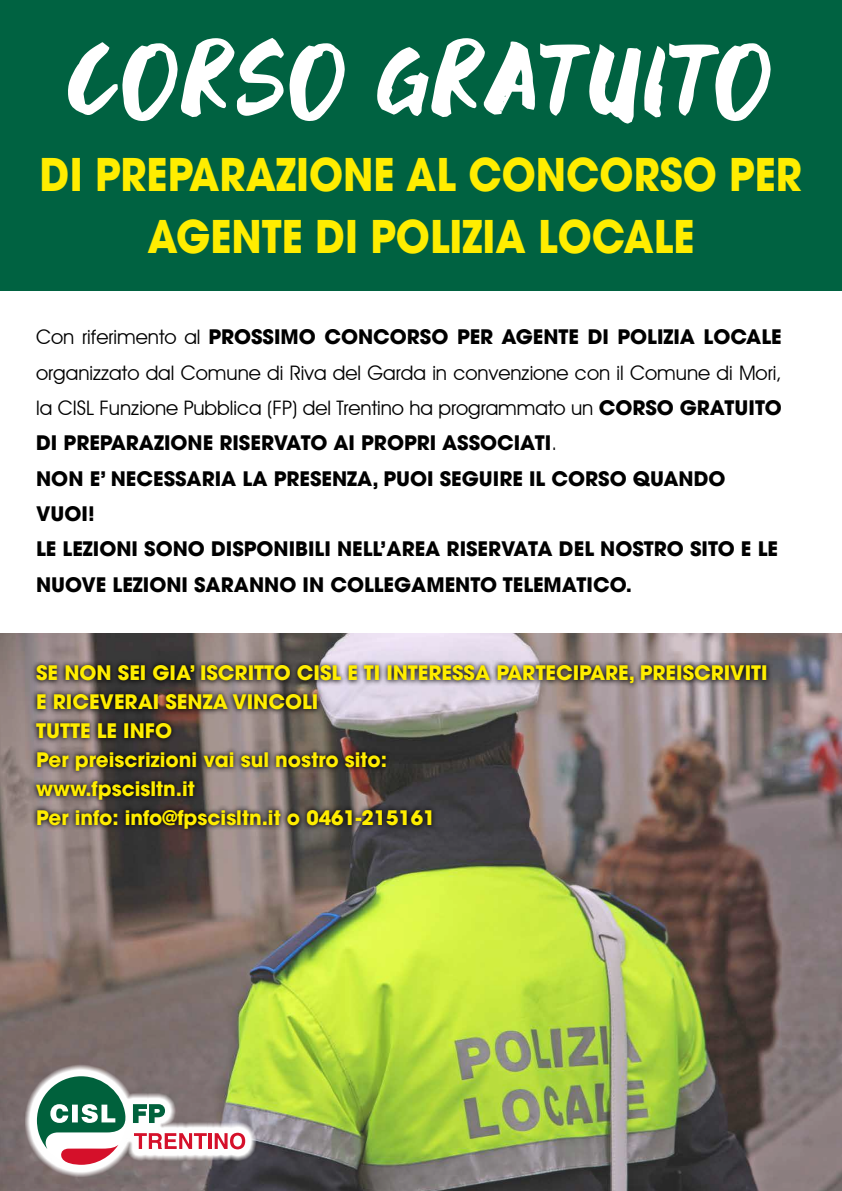
<style>
.page{position:relative;width:842px;height:1191px;background:#fff}
.page>*{position:absolute;margin:0;border:0;box-sizing:border-box;transform-origin:0 0}
.t1{font:100px "Black Space";color:#fff;scale:1.11 1}
.t2{font:700 45px/62px "Avant Garde LT";color:#ffed00;text-align:center;scale:.89 1}
.t3{font:700 20px/35.3px "Avant Garde LT";color:#000}
.t4{font:700 20px/28.8px "Avant Garde LT";color:#ffed00}
.t5{font:20px/35.3px "Avant Garde IT Cby BT";color:#000}
.s1{font-family:"Avant Garde IT Cby BT";font-weight:400}
.s2{font-family:"Avant Garde LT";font-weight:700}
</style>
<div class="page">
<img style="left:0;top:634px;width:842px;height:557px">
<div style="left:0;top:0;width:842px;height:291px;background:#006241"></div>
<svg style="left:30px;top:659px;width:742px;height:175px;background:#6c6362"></svg>
<svg style="left:25px;top:1064px;width:232px;height:112px"></svg>
<svg style="left:37px;top:1076px;width:89px;height:88px"></svg>
<svg style="left:133px;top:1104px;width:32px;height:19px"></svg>
<svg style="left:134px;top:1133px;width:73px;height:16px"></svg>
<hr style="left:208px;top:1133px;width:4px;height:16px;background:#d5102a">
<svg style="left:215px;top:1132px;width:30px;height:17px"></svg>
<h1 class="t1" style="left:68px;top:34px;width:637px">CORSO GRATUITO</h1>
<h2 class="t2" style="left:40px;top:143px;width:858px">DI PREPARAZIONE AL CONCORSO PER<br>AGENTE DI POLIZIA LOCALE</h2>
<p class="t3" style="left:36px;top:319px;width:747px"><span class="s1">Con riferimento al</span> PROSSIMO CONCORSO PER AGENTE DI POLIZIA LOCALE</p>
<p class="t5" style="left:36px;top:354px;width:747px">organizzato dal Comune di Riva del Garda in convenzione con il Comune di Mori, la CISL Funzione Pubblica (FP) del Trentino ha programmato un <span class="s2">CORSO GRATUITO</span></p>
<p class="t3" style="left:36px;top:425px;width:743px">DI PREPARAZIONE RISERVATO AI PROPRI ASSOCIATI<span class="s1">.<br></span>NON E’ NECESSARIA LA PRESENZA, PUOI SEGUIRE IL CORSO QUANDO VUOI!<br>LE LEZIONI SONO DISPONIBILI NELL’AREA RISERVATA DEL NOSTRO SITO E LE NUOVE LEZIONI SARANNO IN COLLEGAMENTO TELEMATICO.</p>
<p class="t4" style="left:36px;top:658px;width:733px">SE NON SEI GIA’ ISCRITTO CISL E TI INTERESSA PARTECIPARE, PREISCRIVITI E RICEVERAI SENZA VINCOLI<br>TUTTE LE INFO<br>Per preiscrizioni vai sul nostro sito:<br>www.fpscisltn.it<br>Per info: info@fpscisltn.it o 0461-215161</p>
</div>
